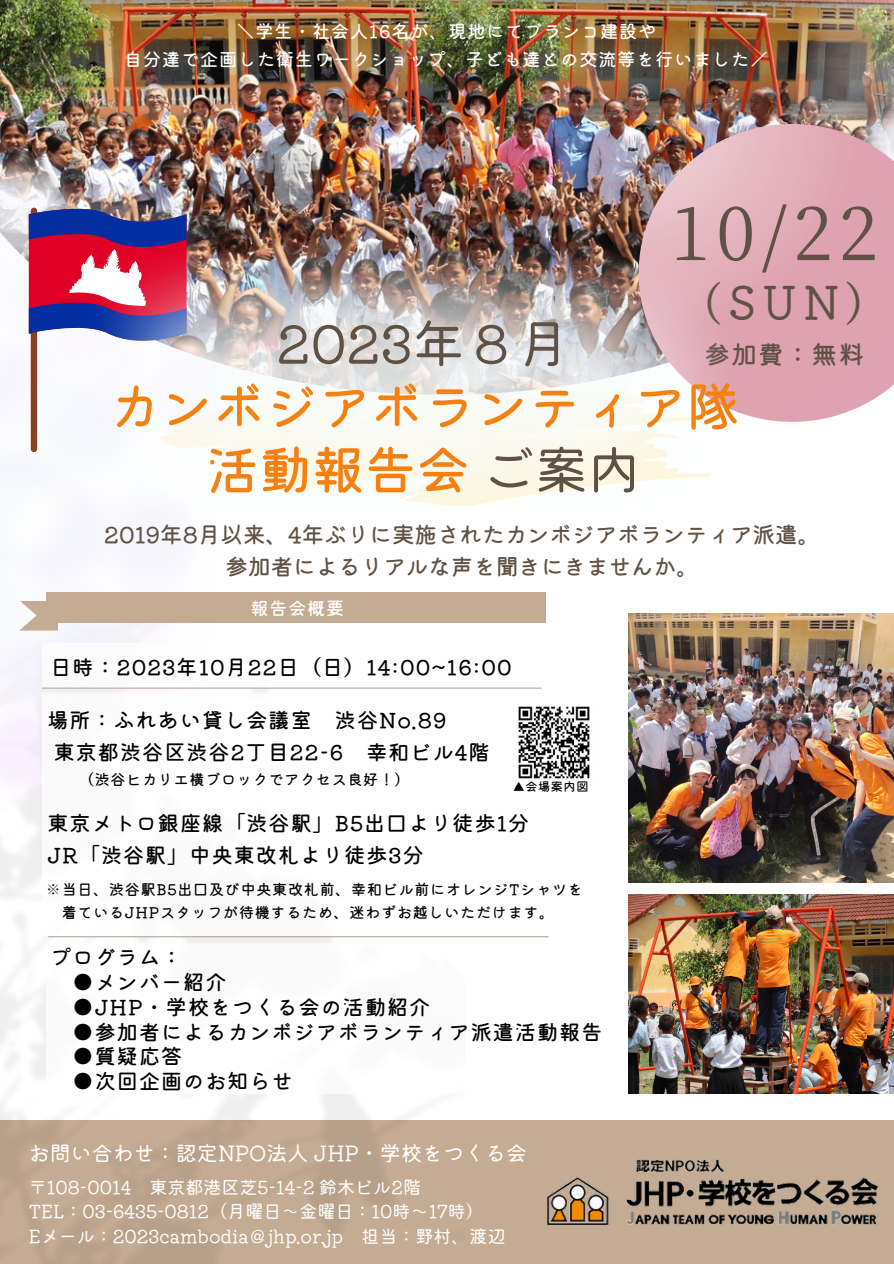
<style>
.page{position:relative;width:894px;height:1264px;background:#fff}
.page>*{position:absolute;margin:0;border:0;box-sizing:border-box;transform-origin:0 0}
.t1{font:72px "Source Han Serif JP";color:#5f5143}
.t2{font:500 52.5px "Kiwi Maru";color:#f68010}
.t3{font:52.5px "Kiwi Maru";color:#5f5143}
.t4{font:45px "Kiwi Maru";color:#5f5143}
.t5{font:500 25.5px "Kiwi Maru";color:#5f5143}
.t6{font:500 22.5px "Kiwi Maru";color:#5f5143}
.t7{font:500 21px "Kiwi Maru";letter-spacing:.05em;color:#000}
.t8{font:21px "Kiwi Maru";color:#fff}
.t9{font:18px "Kiwi Maru";color:#fff}
.t10{font:500 18px "Kiwi Maru";letter-spacing:.05em;color:#fff}
.t11{font:500 15px "Kiwi Maru";letter-spacing:.05em;color:#000}
.t12{font:500 12.15px "Kiwi Maru";letter-spacing:.05em;color:#000}
.s1{font-weight:400;color:#5f5143}
</style>
<div class="page">
<div style="left:0;top:1120px;width:893px;height:143px;background:#c4ab93"></div>
<img style="left:628px;top:613px;width:265px;height:269px">
<div style="left:42px;top:693px;width:504px;height:243px;background:#fff"></div>
<div style="left:42px;top:642px;width:526px;height:45px;background:#fff"></div>
<svg style="left:19px;top:601px;width:39px;height:29px"></svg>
<div style="left:46px;top:592px;width:500px;height:30px;background:#c4ab93"></div>
<hr style="left:42px;top:687px;width:500px;height:1px;background:#b6a69d">
<hr style="left:48px;top:936px;width:500px;height:1px;background:#b6a69d">
<img style="left:0;top:0;width:743px;height:239px">
<img style="left:0;top:137px;width:245px;height:316px">
<img style="left:743px;top:0;width:22px;height:124px">
<img style="left:765px;top:0;width:128px;height:124px">
<svg style="left:638px;top:124px;width:255px;height:298px;background:#daa7b1"></svg>
<div style="left:31px;top:208px;width:6px;height:244px;background:#874021;border-radius:3px"></div>
<img style="left:29px;top:202px;width:157px;height:148px">
<img style="left:628px;top:895px;width:265px;height:198px">
<img style="left:547px;top:1159px;width:330px;height:65px">
<img style="left:82px;top:237px;width:241px;height:249px">
<img style="left:323px;top:234px;width:309px;height:270px">
<img style="left:434px;top:239px;width:308px;height:267px">
<img style="left:518px;top:706px;width:72px;height:73px">
<p class="t10" style="left:236px;top:17px;width:421px">＼学生・社会人16名が、現地にてブランコ建設や</p>
<p class="t10" style="left:124px;top:45px;width:645px">自分達で企画した衛生ワークショップ、子ども達との交流等を行いました／</p>
<p class="t1" style="left:670px;top:177px;width:208px">10/22</p>
<p class="t4" style="left:704px;top:267px;width:160px">(SUN)</p>
<p class="t3" style="left:276px;top:302px;width:275px">2023年８月</p>
<p class="t2" style="left:108px;top:365px;width:632px">カンボジアボランティア隊</p>
<p class="t2" style="left:206px;top:428px;width:435px">活動報告会<span class="s1">ご案内</span></p>
<p class="t5" style="left:704px;top:334px;width:161px">参加費：無料</p>
<p class="t6" style="left:104px;top:517px;width:717px">2019年8月以来、4年ぶりに実施されたカンボジアボランティア派遣。</p>
<p class="t6" style="left:225px;top:549px;width:474px">参加者によるリアルな声を聞きにきませんか。</p>
<p class="t10" style="left:250px;top:593px;width:95px">報告会概要</p>
<p class="t7" style="left:50px;top:650px;width:462px">日時：2023年10月 22日（日）14:00~16:00</p>
<p class="t7" style="left:47px;top:703px;width:400px">場所：ふれあい貸し会議室 渋谷No.89</p>
<p class="t7" style="left:54px;top:735px;width:437px">東京都渋谷区渋谷2丁目 22-6 幸和ビル4階</p>
<p class="t11" style="left:79px;top:767px;width:332px">（渋谷ヒカリエ横ブロックでアクセス良好！）</p>
<p class="t7" style="left:47px;top:806px;width:483px">東京メトロ銀座線「渋谷駅」B5出口より徒歩1分</p>
<p class="t7" style="left:47px;top:839px;width:378px">JR「渋谷駅」中央東改札より徒歩3分</p>
<p class="t12" style="left:512px;top:777px;width:77px">▲会場案内図</p>
<p class="t11" style="left:46px;top:877px;width:538px">※当日、渋谷駅B5出口及び中央東改札前、幸和ビル前にオレンジTシャツを</p>
<p class="t11" style="left:62px;top:900px;width:494px">着ているJHPスタッフが待機するため、迷わずお越しいただけます。</p>
<p class="t7" style="left:50px;top:940px;width:133px">プログラム：</p>
<p class="t7" style="left:73px;top:965px;width:155px">●メンバー紹介</p>
<p class="t7" style="left:73px;top:990px;width:359px">●JHP・学校をつくる会の活動紹介</p>
<p class="t7" style="left:73px;top:1015px;width:531px">●参加者によるカンボジアボランティア派遣活動報告</p>
<p class="t7" style="left:73px;top:1040px;width:111px">●質疑応答</p>
<p class="t7" style="left:73px;top:1064px;width:221px">●次回企画のお知らせ</p>
<p class="t8" style="left:29px;top:1136px;width:499px">お問い合わせ：認定NPO法人 JHP・学校をつくる会</p>
<p class="t9" style="left:29px;top:1172px;width:393px">〒108-0014 東京都港区芝5-14-2 鈴木ビル2階</p>
<p class="t9" style="left:29px;top:1197px;width:456px">TEL：03-6435-0812（月曜日～金曜日：10時～ 17時）</p>
<p class="t9" style="left:29px;top:1222px;width:478px">Eメール：2023cambodia＠jhp.or.jp 担当：野村、渡辺</p>
</div>
